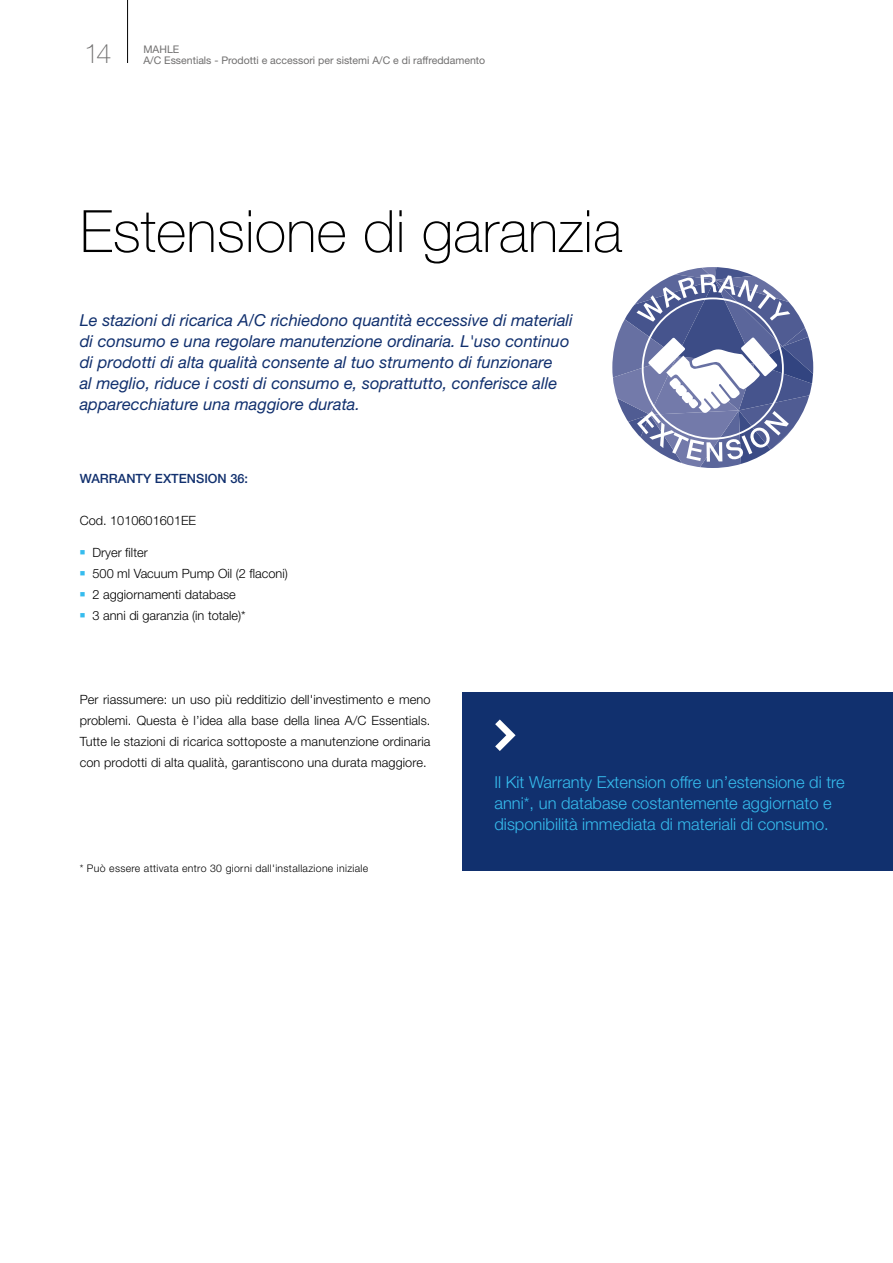
<style>
.page{position:relative;width:893px;height:1263px;background:#fff}
.page>*{position:absolute;margin:0;border:0;box-sizing:border-box;transform-origin:0 0}
.t1{font:100 58.5px "Helvetica Neue LT Pro";color:#000}
.t2{font:100 27px "Helvetica Neue LT Pro";color:#706f6f}
.t3{font:italic 16.5px/21px "Helvetica Neue LT Pro";color:#11306e}
.t4{font:300 16.5px/21px "Helvetica Neue LT Pro";color:#36bcee}
.t5{font:300 12.75px/21px "Helvetica Neue LT Pro";letter-spacing:.005em;color:#000;text-align:justify}
.t6{font:300 12.75px "Helvetica Neue LT Std";color:#000}
.t7{font:500 12.75px "Helvetica Neue LT Pro";color:#11306e}
.t8{font:10.5px/11.2px "Helvetica Neue LT Pro";color:#706f6f}
.t9{font:300 10.5px "Helvetica Neue LT Pro";letter-spacing:.03em;color:#000}
.s1{color:#36bcee}
</style>
<div class="page">
<hr style="left:127px;top:0;width:1px;height:63px;background:#000">
<div style="left:463px;top:692px;width:430px;height:179px;background:#11306e"></div>
<svg style="left:495px;top:719px;width:21px;height:32px"></svg>
<svg style="left:612px;top:267px;width:201px;height:201px"></svg>
<h2 class="t2" style="left:84px;top:37px;width:29px">14</h2>
<p class="t8" style="left:144px;top:43px;width:343px">MAHLE<br>A/C Essentials - Prodotti e accessori per sistemi A/C e di raffreddamento</p>
<h1 class="t1" style="left:80px;top:196px;width:544px">Estensione di garanzia</h1>
<p class="t3" style="left:80px;top:309px;width:495px">Le stazioni di ricarica A/C richiedono quantità eccessive di materiali di consumo e una regolare manutenzione ordinaria. L'uso continuo di prodotti di alta qualità consente al tuo strumento di funzionare<br>al meglio, riduce i costi di consumo e, soprattutto, conferisce alle apparecchiature una maggiore durata.</p>
<p class="t7" style="left:80px;top:471px;width:170px">WARRANTY EXTENSION 36:</p>
<p class="t5" style="left:80px;top:510px;width:118px">Cod. 1010601601EE</p>
<p class="t6" style="left:80px;top:544px;width:70px"><span class="s1">■</span> Dryer filter</p>
<p class="t6" style="left:80px;top:565px;width:210px"><span class="s1">■</span> 500 ml Vacuum Pump Oil (2 flaconi)</p>
<p class="t6" style="left:80px;top:586px;width:158px"><span class="s1">■</span> 2 aggiornamenti database</p>
<p class="t6" style="left:80px;top:607px;width:168px"><span class="s1">■</span> 3 anni di garanzia (in totale)*</p>
<p class="t5" style="left:80px;top:688px;width:352px">Per riassumere: un uso più redditizio dell'investimento e meno problemi. Questa è l’idea alla base della linea A/C Essentials.<br>Tutte le stazioni di ricarica sottoposte a manutenzione ordinaria con prodotti di alta qualità, garantiscono una durata maggiore.</p>
<p class="t9" style="left:80px;top:861px;width:290px">* Può essere attivata entro 30 giorni dall'installazione iniziale</p>
<p class="t4" style="left:494px;top:771px;width:352px">Il Kit Warranty Extension offre un’estensione di tre anni*, un database costantemente aggiornato e disponibilità immediata di materiali di consumo.</p>
</div>
